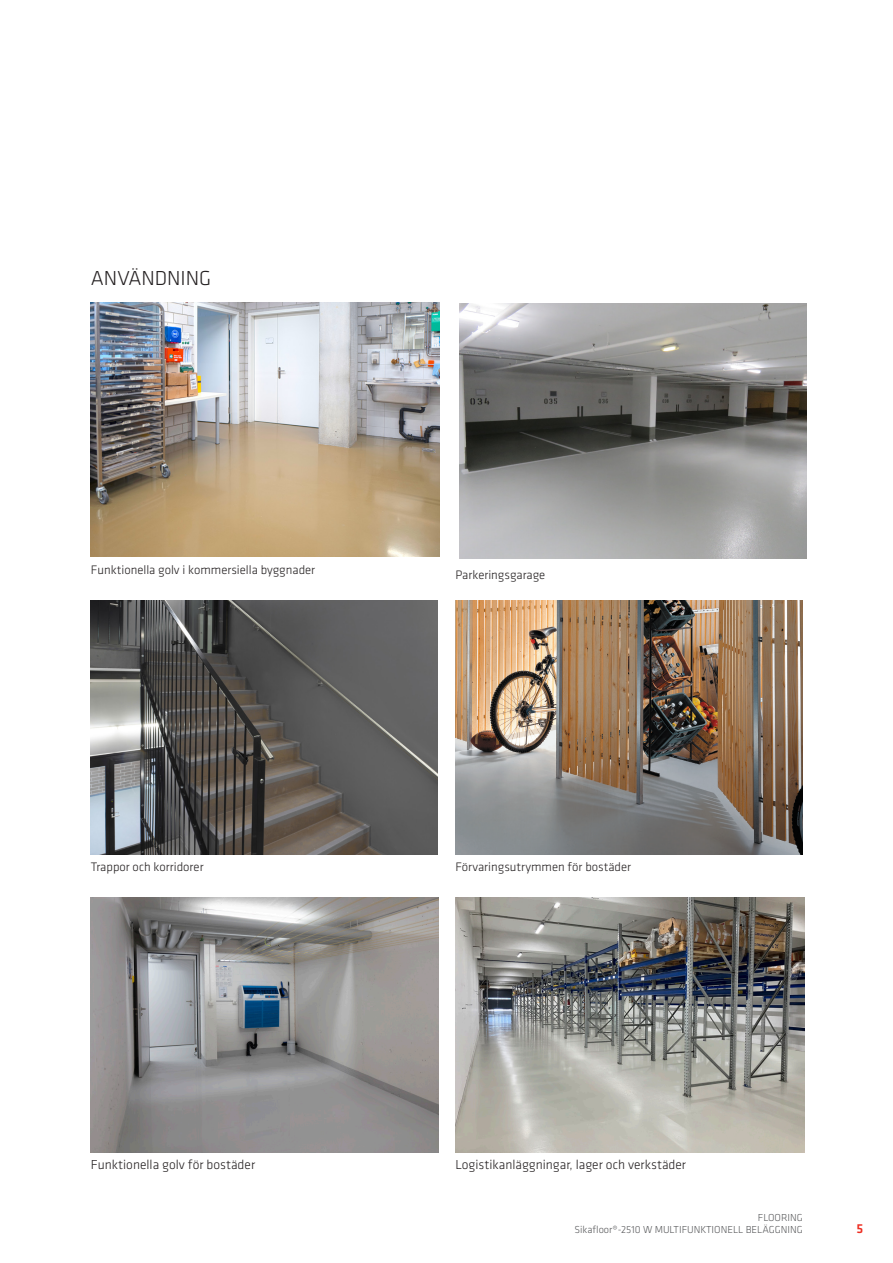
<style>
.page{position:relative;width:893px;height:1263px;background:#fff}
.page>*{position:absolute;margin:0;border:0;box-sizing:border-box;transform-origin:0 0}
.SI_Klavica_HL2{font:300 21px "Klavika";color:#231f20}
.SI_Klavika_copy{font:300 13.5px "Klavika";color:#231f20}
.t1{font:500 13.5px "Klavika";color:#ee2e22}
.SI_Klavica_TAB_copy{font:300 12.75px "Klavika";color:#231f20}
.t2{font:300 10.5px/12.6px "Klavika";color:#57585a;text-align:right}
</style>
<div class="page">
<img style="left:91px;top:302px;width:348px;height:255px">
<img style="left:459px;top:304px;width:347px;height:254px">
<img style="left:90px;top:600px;width:348px;height:255px">
<img style="left:455px;top:600px;width:347px;height:255px">
<img style="left:90px;top:898px;width:348px;height:254px">
<img style="left:455px;top:898px;width:350px;height:254px">
<p class="SI_Klavica_HL2" style="left:91px;top:265px;width:122px">ANVÄNDNING</p>
<p class="SI_Klavica_TAB_copy" style="left:91px;top:562px;width:226px">Funktionella golv i kommersiella byggnader</p>
<p class="SI_Klavica_TAB_copy" style="left:455px;top:567px;width:92px">Parkeringsgarage</p>
<p class="SI_Klavica_TAB_copy" style="left:91px;top:859px;width:114px">Trappor och korridorer</p>
<p class="SI_Klavica_TAB_copy" style="left:455px;top:859px;width:177px">Förvaringsutrymmen för bostäder</p>
<p class="SI_Klavika_copy" style="left:91px;top:1157px;width:166px">Funktionella golv för bostäder</p>
<p class="SI_Klavika_copy" style="left:455px;top:1157px;width:232px">Logistikanläggningar, lager och verkstäder</p>
<p class="t2" style="left:574px;top:1211px;width:230px">FLOORING<br>Sikafloor®-2510 W MULTIFUNKTIONELL BELÄGGNING</p>
<p class="t1" style="left:856px;top:1219px;width:8px">5</p>
</div>
